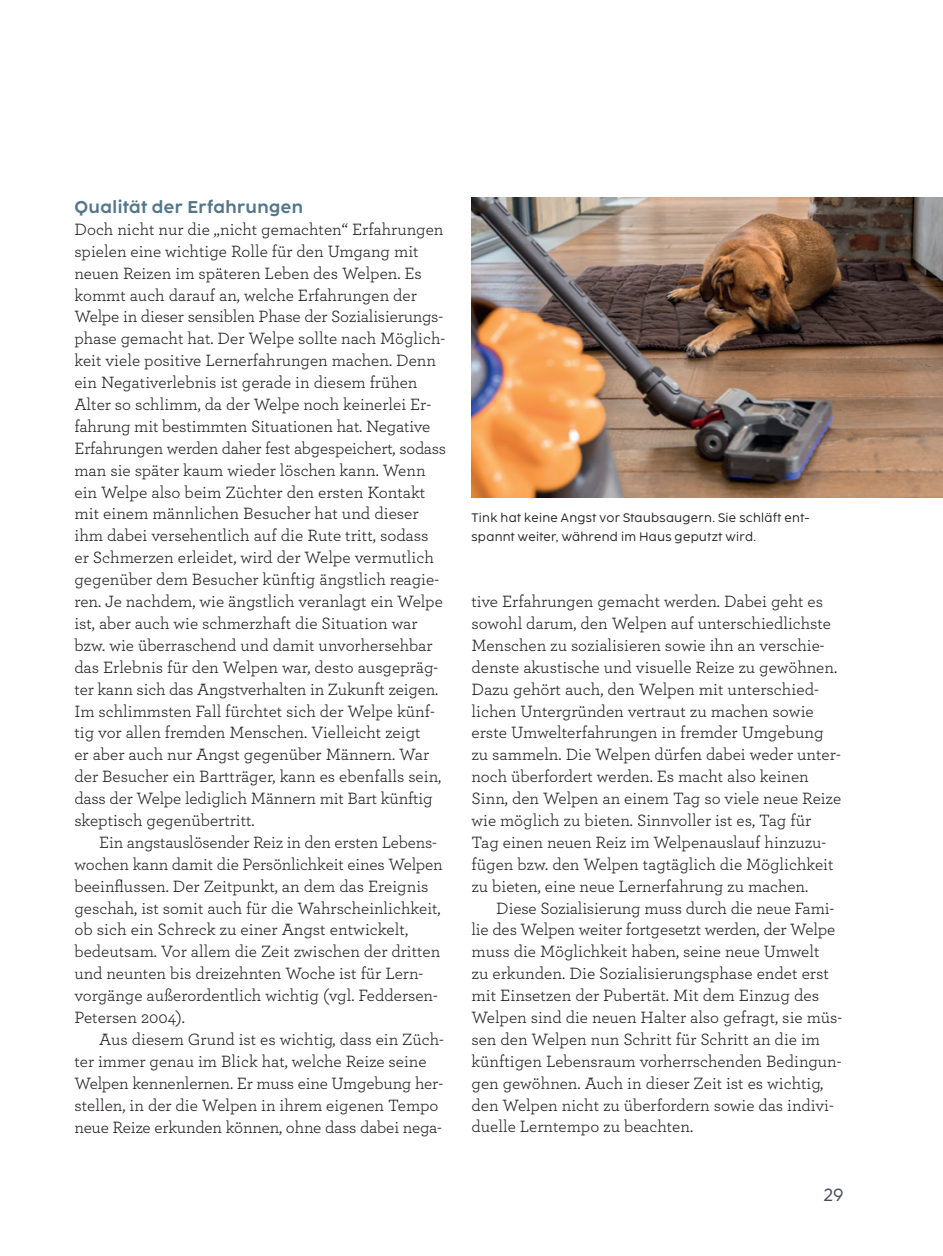
<style>
.page{position:relative;width:943px;height:1256px;background:#fff}
.page>*{position:absolute;margin:0;border:0;box-sizing:border-box;transform-origin:0 0}
.t1{font:17.5px "Coco Sharp L";color:#464a55}
.t2{font:17.15px/21.9px "Archer";color:#231f20}
.t3{font:700 16.97px "Coco Sharp L";letter-spacing:.03em;color:#54768b}
.t4{font:12.25px/19.2px "Coco Sharp L";letter-spacing:.03em;color:#231f20}
</style>
<div class="page">
<img style="left:471px;top:198px;width:472px;height:299px">
<p class="t3" style="left:74px;top:197px;width:230px">Qualität der Erfahrungen</p>
<p class="t2" style="left:74px;top:217px;width:373px">Doch nicht nur die „nicht gemachten“ Erfahrungen spielen eine wichtige Rolle für den Umgang mit neuen Reizen im späteren Leben des Welpen. Es kommt auch darauf an, welche Erfahrungen der Welpe in dieser sensiblen Phase der Sozialisierungs&shy;phase gemacht hat. Der Welpe sollte nach Möglich&shy;keit viele positive Lernerfahrungen machen. Denn ein Negativerlebnis ist gerade in diesem frühen Alter so schlimm, da der Welpe noch keinerlei Er&shy;fahrung mit bestimmten Situationen hat. Negative Erfahrungen werden daher fest abgespeichert, sodass man sie später kaum wieder löschen kann. Wenn ein Welpe also beim Züchter den ersten Kontakt mit einem männlichen Besucher hat und dieser ihm dabei versehentlich auf die Rute tritt, sodass er Schmerzen erleidet, wird der Welpe vermutlich gegenüber dem Besucher künftig ängstlich reagie&shy;ren. Je nachdem, wie ängstlich veranlagt ein Welpe ist, aber auch wie schmerzhaft die Situation war bzw. wie überraschend und damit unvorher sehbar das Erlebnis für den Welpen war, desto ausgepräg&shy;ter kann sich das Angstverhalten in Zukunft zeigen.<br>Im schlimmsten Fall fürchtet sich der Welpe künf&shy;tig vor allen fremden Menschen. Vielleicht zeigt<br>er aber auch nur Angst gegenüber Männern. War der Besucher ein Bartträger, kann es ebenfalls sein, dass der Welpe lediglich Männern mit Bart künftig skeptisch gegenübertritt.</p>
<p class="t2" style="left:74px;top:830px;width:370px;text-indent:25px">Ein angstauslösender Reiz in den ersten Lebens&shy;wochen kann damit die Persönlichkeit eines Welpen beeinflussen. Der Zeitpunkt, an dem das Ereignis geschah, ist somit auch für die Wahrscheinlichkeit, ob sich ein Schreck zu einer Angst entwickelt, bedeutsam. Vor allem die Zeit zwischen der dritten und neunten bis dreizehnten Woche ist für Lern&shy;vorgänge außerordentlich wichtig (vgl. Feddersen-Petersen 2004).</p>
<p class="t2" style="left:74px;top:1027px;width:371px;text-indent:25px">Aus diesem Grund ist es wichtig, dass ein Züch&shy;ter immer genau im Blick hat, welche Reize seine Welpen kennenlernen. Er muss eine Umgebung her&shy;stellen, in der die Welpen in ihrem eigenen Tempo neue Reize erkunden können, ohne dass dabei nega-</p>
<p class="t4" style="left:471px;top:508px;width:340px">Tink hat keine Angst vor Staubsaugern. Sie schläft ent&shy;spannt weiter, während im Haus geputzt wird.</p>
<p class="t2" style="left:471px;top:589px;width:371px">tive Erfahrungen gemacht werden. Dabei geht es sowohl darum, den Welpen auf unterschiedlichste Menschen zu sozialisieren sowie ihn an verschie&shy;denste akustische und visuelle Reize zu gewöhnen.<br>Dazu gehört auch, den Welpen mit unterschied&shy;lichen Untergründen vertraut zu machen sowie erste Umwelterfahrungen in fremder Umgebung zu sammeln. Die Welpen dürfen dabei weder unter&shy;noch überfordert werden. Es macht also keinen Sinn, den Welpen an einem Tag so viele neue Reize wie möglich zu bieten. Sinnvoller ist es, Tag für Tag einen neuen Reiz im Welpenauslauf hinzuzu&shy;fügen bzw. den Welpen tagtäglich die Möglichkeit zu bieten, eine neue Lernerfahrung zu machen.</p>
<p class="t2" style="left:471px;top:895px;width:372px;text-indent:25px">Diese Sozialisierung muss durch die neue Fami&shy;lie des Welpen weiter fortgesetzt werden, der Welpe muss die Möglichkeit haben, seine neue Umwelt<br>zu erkunden. Die Sozialisierungsphase endet erst mit Einsetzen der Pubertät. Mit dem Einzug des Welpen sind die neuen Halter also gefragt, sie müs&shy;sen den Welpen nun Schritt für Schritt an die im künftigen Lebensraum vorherrschenden Bedingun&shy;gen gewöhnen. Auch in dieser Zeit ist es wichtig, den Welpen nicht zu überfordern sowie das indivi&shy;duelle Lerntempo zu beachten.</p>
<p class="t1" style="left:824px;top:1184px;width:21px">29</p>
</div>
